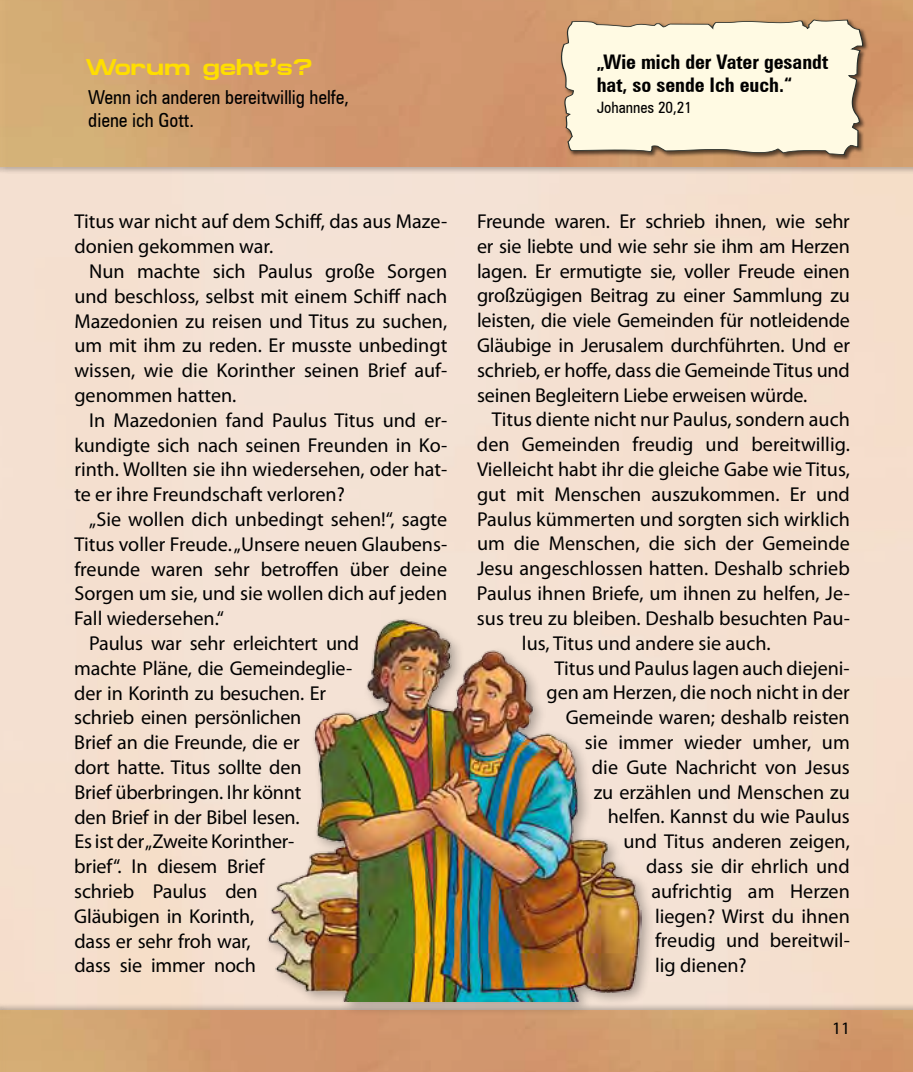
<style>
.page{position:relative;width:913px;height:1072px;background:#fff}
.page>*{position:absolute;margin:0;border:0;box-sizing:border-box;transform-origin:0 0}
.t1{font:700 22.75px "Micado";color:#ffde00}
.t2{font:20.12px/24.8px "Myriad Pro";color:#000;text-align:justify}
.t3{font:700 condensed 20.12px/22.8px "Zurich BT";color:#000}
.t4{font:condensed 19.25px/23.1px "Zurich BT";color:#000}
.t5{font:17.5px "Myriad Pro";color:#000}
.t6{font:condensed 15.75px "Zurich BT";color:#000}
</style>
<div class="page">
<div style="left:0;top:0;width:913px;height:174px;background:#000;opacity:.3"></div>
<img style="left:0;top:0;width:913px;height:167px">
<div style="left:0;top:1002px;width:913px;height:69px;background:#000;opacity:.3"></div>
<img style="left:0;top:1010px;width:913px;height:61px">
<div style="left:560px;top:18px;width:309px;height:142px;background:#000;opacity:.6"></div>
<svg style="left:560px;top:19px;width:303px;height:136px;background:#f2e9d1"></svg>
<div style="left:263px;top:614px;width:390px;height:402px;background:#000;opacity:.3"></div>
<img style="left:266px;top:616px;width:376px;height:385px">
<p class="t1" style="left:85px;top:54px;width:229px">Worum geht’s?</p>
<p class="t4" style="left:88px;top:85px;width:262px">Wenn ich anderen bereitwillig helfe, diene ich Gott.</p>
<p class="t3" style="left:597px;top:50px;width:233px">„Wie mich der Vater gesandt hat, so sende Ich euch.“</p>
<p class="t6" style="left:597px;top:98px;width:97px">Johannes 20,21</p>
<p class="t2" style="left:74px;top:209px;width:374px">Titus war nicht auf dem Schiff, das aus Maze&shy;donien gekommen war.</p>
<p class="t2" style="left:74px;top:258px;width:374px;text-indent:15px">Nun machte sich Paulus große Sorgen und beschloss, selbst mit einem Schiff nach Mazedonien zu reisen und Titus zu suchen, um mit ihm zu reden. Er musste unbedingt wissen, wie die Korinther seinen Brief auf&shy;genommen hatten.</p>
<p class="t2" style="left:74px;top:407px;width:374px;text-indent:15px">In Mazedonien fand Paulus Titus und er&shy;kundigte sich nach seinen Freunden in Ko&shy;rinth. Wollten sie ihn wiedersehen, oder hat&shy;te er ihre Freundschaft verloren?</p>
<p class="t2" style="left:89px;top:506px;width:359px">„Sie wollen dich unbedingt sehen!“, sagte</p>
<p class="t2" style="left:74px;top:531px;width:374px">Titus voller Freude.„Unsere neuen Glaubens-</p>
<p class="t2" style="left:74px;top:556px;width:374px">freunde waren sehr betroffen über deine</p>
<p class="t2" style="left:74px;top:581px;width:374px">Sorgen um sie, und sie wollen dich auf jeden</p>
<p class="t2" style="left:74px;top:605px;width:151px">Fall wiedersehen.“</p>
<p class="t2" style="left:89px;top:630px;width:271px">Paulus war sehr erleichtert und</p>
<p class="t2" style="left:74px;top:655px;width:279px">machte Pläne, die Gemeindeglie-</p>
<p class="t2" style="left:74px;top:680px;width:253px">der in Korinth zu besuchen. Er</p>
<p class="t2" style="left:74px;top:705px;width:229px">schrieb einen persönlichen</p>
<p class="t2" style="left:74px;top:729px;width:227px">Brief an die Freunde, die er</p>
<p class="t2" style="left:74px;top:754px;width:229px">dort hatte. Titus sollte den</p>
<p class="t2" style="left:74px;top:779px;width:229px">Brief überbringen. Ihr könnt</p>
<p class="t2" style="left:74px;top:804px;width:227px">den Brief in der Bibel lesen.</p>
<p class="t2" style="left:74px;top:829px;width:222px">Es ist der„Zweite Korinther-</p>
<p class="t2" style="left:74px;top:853px;width:192px">brief“. In diesem Brief</p>
<p class="t2" style="left:74px;top:878px;width:185px">schrieb Paulus den</p>
<p class="t2" style="left:74px;top:903px;width:181px">Gläubigen in Korinth,</p>
<p class="t2" style="left:74px;top:928px;width:178px">dass er sehr froh war,</p>
<p class="t2" style="left:74px;top:953px;width:183px">dass sie immer noch</p>
<p class="t2" style="left:477px;top:208px;width:374px">Freunde waren. Er schrieb ihnen, wie sehr er sie liebte und wie sehr sie ihm am Herzen lagen. Er ermutigte sie, voller Freude einen großzügigen Beitrag zu einer Sammlung zu leisten, die viele Gemeinden für notleidende Gläubige in Jerusalem durchführten. Und er schrieb, er hoffe, dass die Gemeinde Titus und seinen Begleitern Liebe erweisen würde.</p>
<p class="t2" style="left:492px;top:407px;width:359px">Titus diente nicht nur Paulus, sondern auch</p>
<p class="t2" style="left:477px;top:432px;width:374px">den Gemeinden freudig und bereitwillig.</p>
<p class="t2" style="left:477px;top:456px;width:374px">Vielleicht habt ihr die gleiche Gabe wie Titus,</p>
<p class="t2" style="left:477px;top:481px;width:374px">gut mit Menschen auszukommen. Er und</p>
<p class="t2" style="left:477px;top:506px;width:374px">Paulus kümmerten und sorgten sich wirklich</p>
<p class="t2" style="left:477px;top:531px;width:374px">um die Menschen, die sich der Gemeinde</p>
<p class="t2" style="left:477px;top:556px;width:374px">Jesu angeschlossen hatten. Deshalb schrieb</p>
<p class="t2" style="left:477px;top:580px;width:374px">Paulus ihnen Briefe, um ihnen zu helfen, Je-</p>
<p class="t2" style="left:477px;top:605px;width:374px">sus treu zu bleiben. Deshalb besuchten Pau-</p>
<p class="t2" style="left:522px;top:630px;width:250px">lus, Titus und andere sie auch.</p>
<p class="t2" style="left:554px;top:655px;width:297px">Titus und Paulus lagen auch diejeni-</p>
<p class="t2" style="left:546px;top:680px;width:305px">gen am Herzen, die noch nicht in der</p>
<p class="t2" style="left:566px;top:704px;width:286px">Gemeinde waren; deshalb reisten</p>
<p class="t2" style="left:585px;top:729px;width:266px">sie immer wieder umher, um</p>
<p class="t2" style="left:592px;top:754px;width:259px">die Gute Nachricht von Jesus</p>
<p class="t2" style="left:594px;top:779px;width:258px">zu erzählen und Menschen zu</p>
<p class="t2" style="left:608px;top:803px;width:244px">helfen. Kannst du wie Paulus</p>
<p class="t2" style="left:623px;top:828px;width:228px">und Titus anderen zeigen,</p>
<p class="t2" style="left:646px;top:853px;width:205px">dass sie dir ehrlich und</p>
<p class="t2" style="left:651px;top:878px;width:200px">aufrichtig am Herzen</p>
<p class="t2" style="left:655px;top:903px;width:196px">liegen? Wirst du ihnen</p>
<p class="t2" style="left:655px;top:927px;width:196px">freudig und bereitwil-</p>
<p class="t2" style="left:655px;top:952px;width:93px">lig dienen?</p>
<p class="t5" style="left:832px;top:1017px;width:19px">11</p>
</div>
